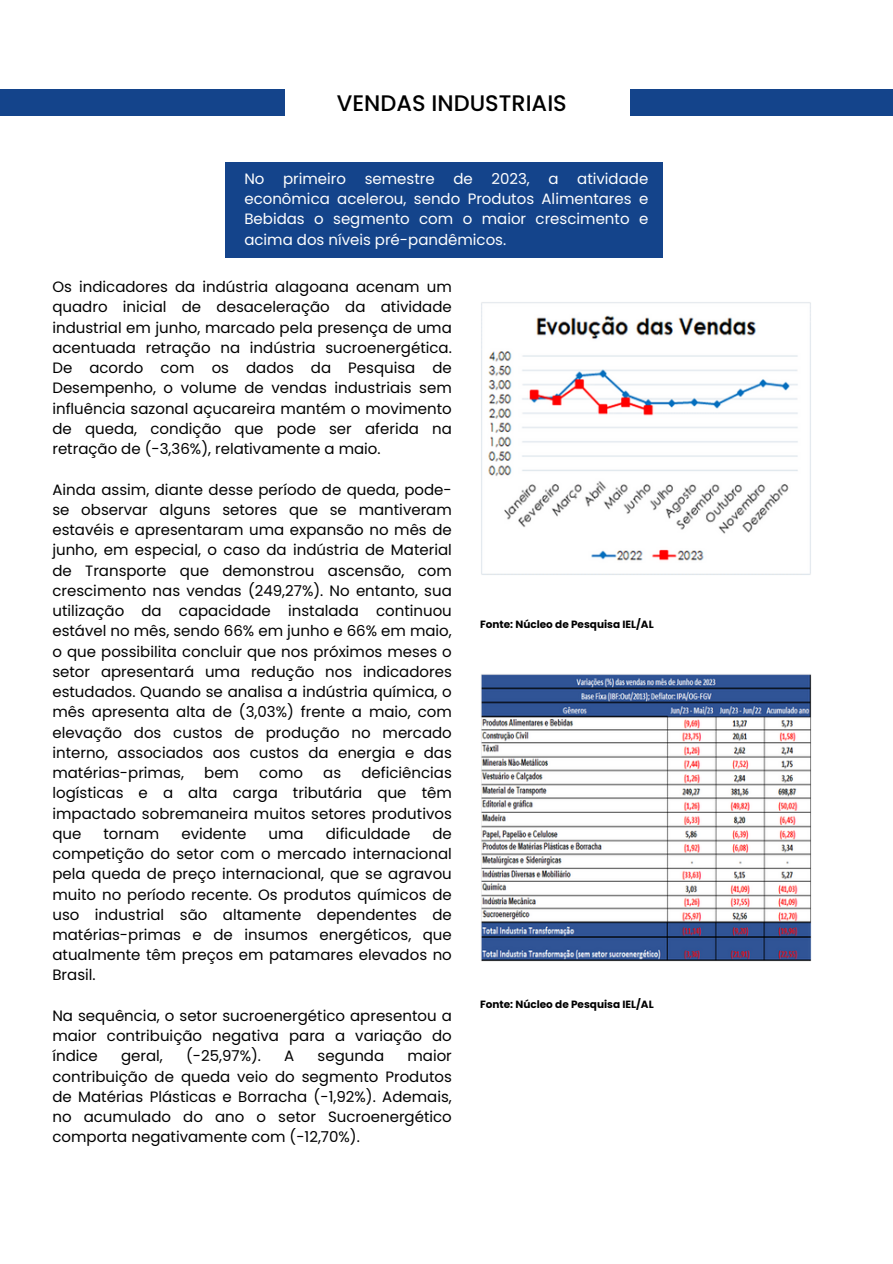
<style>
.page{position:relative;width:893px;height:1264px;background:#fff}
.page>*{position:absolute;margin:0;border:0;box-sizing:border-box;transform-origin:0 0}
.t1{font:500 22.5px "Poppins";color:#000}
.t2{font:15px/20.2px "Poppins";color:#000;text-align:justify}
.t3{font:15px/20.2px "Poppins";color:#fff;text-align:justify}
.t4{font:700 10.5px "Poppins";color:#000}
</style>
<div class="page">
<div style="left:225px;top:163px;width:438px;height:95px;background:#14448b"></div>
<div style="left:0;top:89px;width:284px;height:27px;background:#14448b"></div>
<div style="left:630px;top:89px;width:262px;height:27px;background:#14448b"></div>
<img style="left:481px;top:302px;width:330px;height:273px">
<img style="left:481px;top:674px;width:330px;height:287px">
<p class="t1" style="left:337px;top:87px;width:231px">VENDAS INDUSTRIAIS</p>
<p class="t3" style="left:244px;top:169px;width:405px">No primeiro semestre de 2023, a atividade econômica acelerou, sendo Produtos Alimentares e Bebidas o segmento com o maior crescimento e acima dos níveis pré-pandêmicos.</p>
<p class="t2" style="left:52px;top:277px;width:401px">Os indicadores da indústria alagoana acenam um quadro inicial de desaceleração da atividade industrial em junho, marcado pela presença de uma acentuada retração na indústria sucroenergética.<br>De acordo com os dados da Pesquisa de Desempenho, o volume de vendas industriais sem influência sazonal açucareira mantém o movimento de queda, condição que pode ser aferida na retração de (-3,36%), relativamente a maio.</p>
<p class="t2" style="left:52px;top:479px;width:401px">Ainda assim, diante desse período de queda, pode&shy;se observar alguns setores que se mantiveram estavéis e apresentaram uma expansão no mês de junho, em especial, o caso da indústria de Material de Transporte que demonstrou ascensão, com crescimento nas vendas (249,27%). No entanto, sua utilização da capacidade instalada continuou estável no mês, sendo 66% em junho e 66% em maio, o que possibilita concluir que nos próximos meses o setor apresentará uma redução nos indicadores estudados. Quando se analisa a indústria química, o mês apresenta alta de (3,03%) frente a maio, com elevação dos custos de produção no mercado interno, associados aos custos da energia e das matérias-primas,</p>
<p class="t2" style="left:52px;top:762px;width:401px;text-indent:309px">deficiências logísticas e a alta carga tributária que têm impactado sobremaneira muitos setores produtivos que</p>
<p class="t2" style="left:204px;top:762px;width:36px">bem</p>
<p class="t2" style="left:259px;top:762px;width:45px">como</p>
<p class="t2" style="left:323px;top:762px;width:19px">as</p>
<p class="t2" style="left:103px;top:823px;width:57px">tornam</p>
<p class="t2" style="left:181px;top:823px;width:67px">evidente</p>
<p class="t2" style="left:268px;top:823px;width:37px">uma</p>
<p class="t2" style="left:326px;top:823px;width:86px">dificuldade</p>
<p class="t2" style="left:52px;top:823px;width:401px;text-indent:380px">de competição do setor com o mercado internacional pela queda de preço internacional, que se agravou muito no período recente. Os produtos químicos de uso industrial são altamente dependentes de matérias-primas e de insumos energéticos, que atualmente têm preços em patamares elevados no Brasil.</p>
<p class="t2" style="left:52px;top:1005px;width:401px">Na sequência, o setor sucroenergético apresentou a maior contribuição negativa para a variação do índice</p>
<p class="t2" style="left:121px;top:1046px;width:43px">geral,</p>
<p class="t2" style="left:186px;top:1046px;width:76px">(-25,97%).</p>
<p class="t2" style="left:284px;top:1046px;width:12px">A</p>
<p class="t2" style="left:317px;top:1046px;width:68px">segunda</p>
<p class="t2" style="left:52px;top:1046px;width:401px;text-indent:355px">maior contribuição de queda veio do segmento Produtos de Matérias Plásticas e Borracha (-1,92%). Ademais, no acumulado do ano o setor Sucroenergético comporta negativamente com (-12,70%).</p>
<p class="t4" style="left:480px;top:617px;width:175px">Fonte: Núcleo de Pesquisa IEL/AL</p>
<p class="t4" style="left:480px;top:997px;width:175px">Fonte: Núcleo de Pesquisa IEL/AL</p>
</div>
